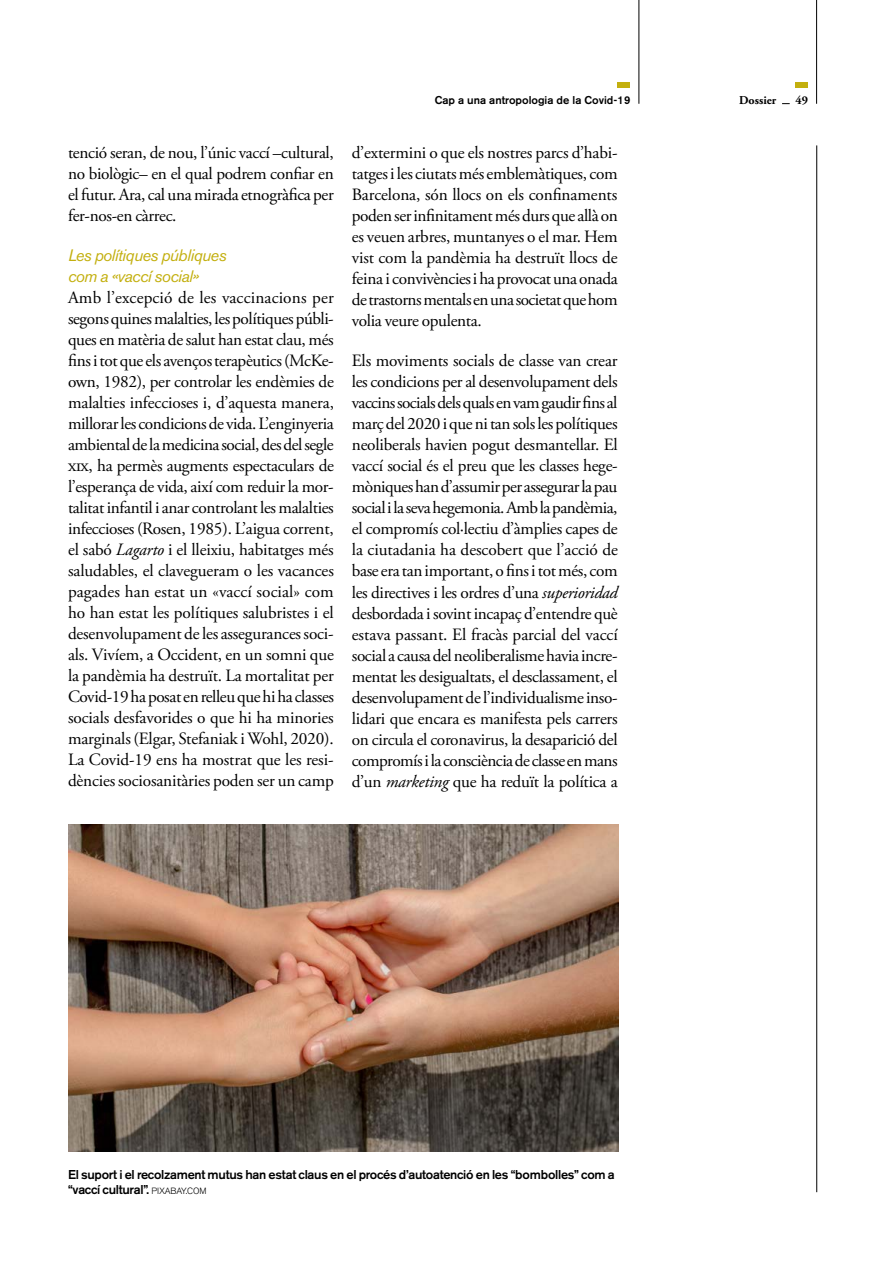
<style>
.page{position:relative;width:893px;height:1263px;background:#fff}
.page>*{position:absolute;margin:0;border:0;box-sizing:border-box;transform-origin:0 0}
.t1{font:17.25px/21px "Adobe Garamond Pro";letter-spacing:-.02em;color:#000;text-align:justify}
.t2{font:italic 16.5px/20.2px "Akzidenz Grotesk BE";letter-spacing:-.03em;color:#c3af0e}
.FOTO_text{font:500 12.75px/15px "Akzidenz Grotesk BE";letter-spacing:-.02em;color:#000}
.t3{font:700 12px "Adobe Garamond Pro";color:#000}
.t4{font:500 11.25px "Akzidenz Grotesk BE";color:#000}
.s1{font-style:italic}
.s2{font-weight:300;font-size:9px}
</style>
<div class="page">
<img style="left:68px;top:825px;width:551px;height:326px">
<hr style="left:639px;top:0;width:1px;height:104px;background:#000">
<hr style="left:816px;top:0;width:1px;height:104px;background:#000">
<hr style="left:816px;top:145px;width:1px;height:1047px;background:#000">
<div style="left:618px;top:82px;width:12px;height:6px;background:#c3af0e"></div>
<div style="left:796px;top:82px;width:12px;height:6px;background:#c3af0e"></div>
<p class="t1" style="left:68px;top:143px;width:267px">tenció seran, de nou, l’únic vaccí –cultural, no biològic– en el qual podrem confiar en el futur. Ara, cal una mirada etnogràfica per fer-nos-en càrrec.</p>
<p class="t2" style="left:68px;top:246px;width:160px">Les polítiques públiques com a «vaccí social»</p>
<p class="t1" style="left:68px;top:287px;width:267px">Amb l’excepció de les vaccinacions per segons quines malalties, les polítiques públi&shy;ques en matèria de salut han estat clau, més fins i tot que els avenços terapèutics (McKe&shy;own, 1982), per controlar les endèmies de malalties infeccioses i, d’aquesta manera, millorar les condicions de vida. L’enginyeria ambiental de la medicina social, des del segle xix, ha permès augments espectaculars de l’esperança de vida, així com reduir la mor&shy;talitat infantil i anar controlant les malalties infeccioses (Rosen, 1985). L’aigua corrent, el sabó <span class="s1">Lagarto</span> i el lleixiu, habitatges més saludables, el clavegueram o les vacances pagades han estat un «vaccí social» com ho han estat les polítiques salubristes i el desenvolupament de les assegurances soci&shy;als. Vivíem, a Occident, en un somni que la pandèmia ha destruït. La mortalitat per Covid-19 ha posat en relleu que hi ha classes socials desfavorides o que hi ha minories marginals (Elgar, Stefaniak i Wohl, 2020).<br>La Covid-19 ens ha mostrat que les resi&shy;dències sociosanitàries poden ser un camp</p>
<p class="t4" style="left:435px;top:93px;width:197px">Cap a una antropologia de la Covid-19</p>
<p class="t3" style="left:739px;top:93px;width:39px">Dossier</p>
<p class="t3" style="left:795px;top:93px;width:14px">49</p>
<p class="t1" style="left:352px;top:143px;width:267px">d’extermini o que els nostres parcs d’habi&shy;tatges i les ciutats més emblemàtiques, com Barcelona, són llocs on els confinaments poden ser infinitament més durs que allà on es veuen arbres, muntanyes o el mar. Hem vist com la pandèmia ha destruït llocs de feina i convivències i ha provocat una onada de trastorns mentals en una societat que hom volia veure opulenta.</p>
<p class="t1" style="left:352px;top:351px;width:268px">Els moviments socials de classe van crear les condicions per al desenvolupament dels vaccins socials dels quals en vam gaudir fins al març del 2020 i que ni tan sols les polítiques neoliberals havien pogut desmantellar. El vaccí social és el preu que les classes hege&shy;mòniques han d’assumir per assegurar la pau social i la seva hegemonia. Amb la pandèmia, el compromís col·lectiu d’àmplies capes de la ciutadania ha descobert que l’acció de base era tan important, o fins i tot més, com les directives i les ordres d’una <span class="s1">superioridad </span>desbordada i sovint incapaç d’entendre què estava passant. El fracàs parcial del vaccí social a causa del neoliberalisme havia incre&shy;mentat les desigualtats, el desclassament, el desenvolupament de l’individualisme inso&shy;lidari que encara es manifesta pels carrers on circula el coronavirus, la desaparició del compromís i la consciència de classe en mans d’un <span class="s1">marketing</span> que ha reduït la política a</p>
<p class="FOTO_text" style="left:68px;top:1166px;width:548px">El suport i el recolzament mutus han estat claus en el procés d’autoatenció en les “bombolles” com a “vaccí cultural”. <span class="s2">PIXABAY.COM</span></p>
</div>
